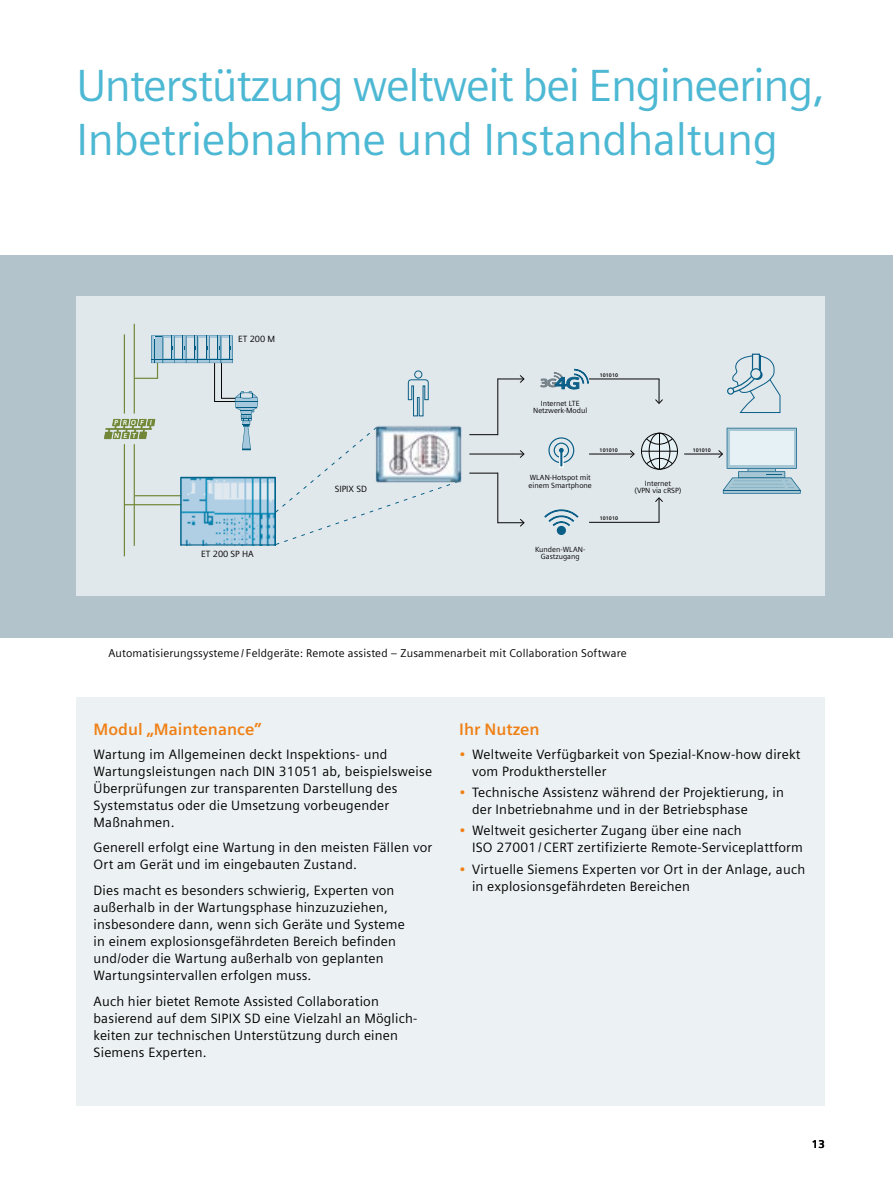
<style>
.page{position:relative;width:893px;height:1191px;background:#fff}
.page>*{position:absolute;margin:0;border:0;box-sizing:border-box;transform-origin:0 0}
.t1{font:45px/54px "Siemens Sans Global";letter-spacing:-.025em;color:#4db8d3}
.t2{font:700 16.5px "Siemens Sans Global";color:#f08015}
.t3{font:13.5px/17px "Siemens Sans Global";letter-spacing:.015em;color:#000}
.t4{font:11.25px "Siemens Sans Global";letter-spacing:.015em;color:#000}
.t5{font:700 11.25px "Siemens Sans";color:#748189;scale:1.29 1}
.t6{font:700 11.25px "Siemens Sans Global";color:#000}
.t7{font:9px "Siemens Sans Global";color:#000}
.t8{font:7.5px/7.5px "Siemens Sans Global";color:#000;text-align:center}
.t9{font:italic 700 7.2px/12.9px "Siemens Sans Global";letter-spacing:.565em;color:#fff}
.t10{font:700 5.25px "Siemens Sans";color:#060505}
.s1{font-size:16.5px;color:#0b5f87}
.s2{color:#f08015}
</style>
<div class="page">
<div style="left:0;top:255px;width:893px;height:383px;background:#b2c3cc"></div>
<div style="left:77px;top:697px;width:748px;height:409px;background:#ecf1f3"></div>
<div style="left:77px;top:296px;width:748px;height:299px;background:#e1e8ec"></div>
<svg style="left:408px;top:379px;width:21px;height:36px"></svg>
<div style="left:414px;top:370px;width:8px;height:8px;border:1px solid #0b5f87;border-radius:50%"></div>
<svg style="left:641px;top:433px;width:36px;height:36px"></svg>
<div style="left:641px;top:433px;width:37px;height:36px;border:1px solid #060505;border-radius:50%"></div>
<hr style="left:641px;top:451px;width:36px;height:1px;background:#060505">
<hr style="left:659px;top:433px;width:1px;height:36px;background:#060505">
<svg style="left:646px;top:438px;width:27px;height:27px"></svg>
<div style="left:649px;top:433px;width:21px;height:36px;border:1px solid #060505;border-radius:50%"></div>
<svg style="left:544px;top:509px;width:35px;height:18px"></svg>
<div style="left:557px;top:526px;width:9px;height:9px;background:#0b5f87;border-radius:50%"></div>
<hr style="left:469px;top:453px;width:55px;height:1px;background:#060505">
<svg style="left:520px;top:450px;width:5px;height:8px"></svg>
<svg style="left:470px;top:434px;width:27px;height:1px"></svg>
<svg style="left:470px;top:472px;width:27px;height:1px"></svg>
<hr style="left:497px;top:378px;width:1px;height:57px;background:#060505">
<svg style="left:498px;top:375px;width:27px;height:8px"></svg>
<hr style="left:497px;top:472px;width:1px;height:51px;background:#060505">
<svg style="left:498px;top:519px;width:27px;height:7px"></svg>
<hr style="left:589px;top:522px;width:70px;height:1px;background:#060505">
<svg style="left:655px;top:497px;width:8px;height:25px"></svg>
<hr style="left:589px;top:378px;width:70px;height:1px;background:#060505">
<svg style="left:655px;top:379px;width:8px;height:25px"></svg>
<hr style="left:589px;top:453px;width:45px;height:1px;background:#060505">
<svg style="left:630px;top:450px;width:5px;height:8px"></svg>
<hr style="left:684px;top:453px;width:38px;height:1px;background:#060505">
<svg style="left:718px;top:428px;width:83px;height:65px"></svg>
<svg style="left:540px;top:368px;width:49px;height:21px"></svg>
<div style="left:752px;top:353px;width:8px;height:19px;border:1px solid #0b5f87"></div>
<svg style="left:728px;top:355px;width:53px;height:58px"></svg>
<div style="left:727px;top:387px;width:7px;height:8px;border:1px solid #0b5f87;border-radius:50%"></div>
<div style="left:548px;top:437px;width:26px;height:26px;border:1px solid #0b5f87;border-radius:50%"></div>
<div style="left:554px;top:442px;width:15px;height:16px;border:1px solid #0b5f87;border-radius:50%"></div>
<hr style="left:560px;top:449px;width:3px;height:18px;background:#0b5f87">
<div style="left:559px;top:449px;width:5px;height:19px;border:1px solid #fff"></div>
<svg style="left:559px;top:448px;width:5px;height:5px"></svg>
<hr style="left:214px;top:363px;width:1px;height:38px;background:#060505">
<hr style="left:221px;top:363px;width:1px;height:36px;background:#060505">
<svg style="left:214px;top:391px;width:44px;height:59px"></svg>
<hr style="left:134px;top:324px;width:1px;height:89px;background:#718737">
<hr style="left:134px;top:444px;width:1px;height:102px;background:#718737">
<hr style="left:124px;top:334px;width:1px;height:79px;background:#718737">
<hr style="left:124px;top:444px;width:1px;height:112px;background:#718737">
<svg style="left:134px;top:336px;width:99px;height:43px"></svg>
<hr style="left:124px;top:504px;width:58px;height:1px;background:#718737">
<hr style="left:134px;top:495px;width:48px;height:1px;background:#718737">
<svg style="left:104px;top:418px;width:52px;height:22px"></svg>
<img style="left:180px;top:477px;width:93px;height:68px">
<svg style="left:275px;top:434px;width:150px;height:111px"></svg>
<div style="left:181px;top:477px;width:94px;height:68px;border:1px solid #005b81"></div>
<img style="left:368px;top:415px;width:102px;height:77px">
<h1 class="t1" style="left:77px;top:60px;width:750px">Unterstützung weltweit bei Engineering,<br>Inbetriebnahme und Instandhaltung</h1>
<p class="t9" style="left:114px;top:416px;width:39px">PROF I<br>NET</p>
<p class="t7" style="left:238px;top:332px;width:39px">ET 200 M</p>
<p class="t7" style="left:201px;top:548px;width:54px">ET 200 SP HA</p>
<p class="t7" style="left:335px;top:482px;width:34px">SIPIX SD</p>
<p class="t5" style="left:540px;top:376px;width:33px">3G<span class="s1">4G</span></p>
<p class="t8" style="left:533px;top:400px;width:56px">Internet LTE<br>Netzwerk-Modul</p>
<p class="t10" style="left:600px;top:372px;width:20px">101010</p>
<p class="t10" style="left:600px;top:447px;width:20px">101010</p>
<p class="t8" style="left:529px;top:474px;width:65px;text-align:left">WLAN-Hotspot mit einem Smartphone</p>
<p class="t8" style="left:535px;top:545px;width:52px">Kunden-WLAN-<br>Gastzugang</p>
<p class="t10" style="left:600px;top:515px;width:20px">101010</p>
<p class="t8" style="left:634px;top:479px;width:49px">Internet<br>(VPN via cRSP)</p>
<p class="t10" style="left:693px;top:447px;width:20px">101010</p>
<p class="t4" style="left:108px;top:645px;width:520px">Automatisierungssysteme / Feldgeräte: Remote assisted – Zusammenarbeit mit Collaboration Software</p>
<p class="t2" style="left:94px;top:720px;width:169px">Modul „Maintenance”</p>
<p class="t3" style="left:94px;top:746px;width:340px">Wartung im Allgemeinen deckt Inspektions- und Wartungsleistungen nach DIN 31051 ab, beispielsweise Überprüfungen zur transparenten Darstellung des Systemstatus oder die Umsetzung vorbeugender Maßnahmen.</p>
<p class="t3" style="left:94px;top:839px;width:340px">Generell erfolgt eine Wartung in den meisten Fällen vor<br>Ort am Gerät und im eingebauten Zustand.</p>
<p class="t3" style="left:94px;top:882px;width:313px">Dies macht es besonders schwierig, Experten von außerhalb in der Wartungsphase hinzuzuziehen, insbesondere dann, wenn sich Geräte und Systeme in einem explosionsgefährdeten Bereich befinden und/oder die Wartung außerhalb von geplanten Wartungsintervallen erfolgen muss.</p>
<p class="t3" style="left:94px;top:993px;width:325px">Auch hier bietet Remote Assisted Collaboration basierend auf dem SIPIX SD eine Vielzahl an Möglich&shy;keiten zur technischen Unterstützung durch einen Siemens Experten.</p>
<p class="t2" style="left:459px;top:720px;width:82px">Ihr Nutzen</p>
<p class="t3" style="left:472px;top:746px;width:330px;text-indent:-13px"><span class="s2">•</span> Weltweite Verfügbarkeit von Spezial-Know-how direkt vom Produkthersteller</p>
<p class="t3" style="left:472px;top:784px;width:314px;text-indent:-13px"><span class="s2">•</span> Technische Assistenz während der Projektierung, in der Inbetriebnahme und in der Betriebsphase</p>
<p class="t3" style="left:472px;top:822px;width:332px;text-indent:-13px"><span class="s2">•</span> Weltweit gesicherter Zugang über eine nach<br>ISO 27001 / CERT zertifizierte Remote-Serviceplattform</p>
<p class="t3" style="left:472px;top:861px;width:335px;text-indent:-13px"><span class="s2">•</span> Virtuelle Siemens Experten vor Ort in der Anlage, auch in explosionsgefährdeten Bereichen</p>
<p class="t6" style="left:812px;top:1137px;width:15px">13</p>
</div>
